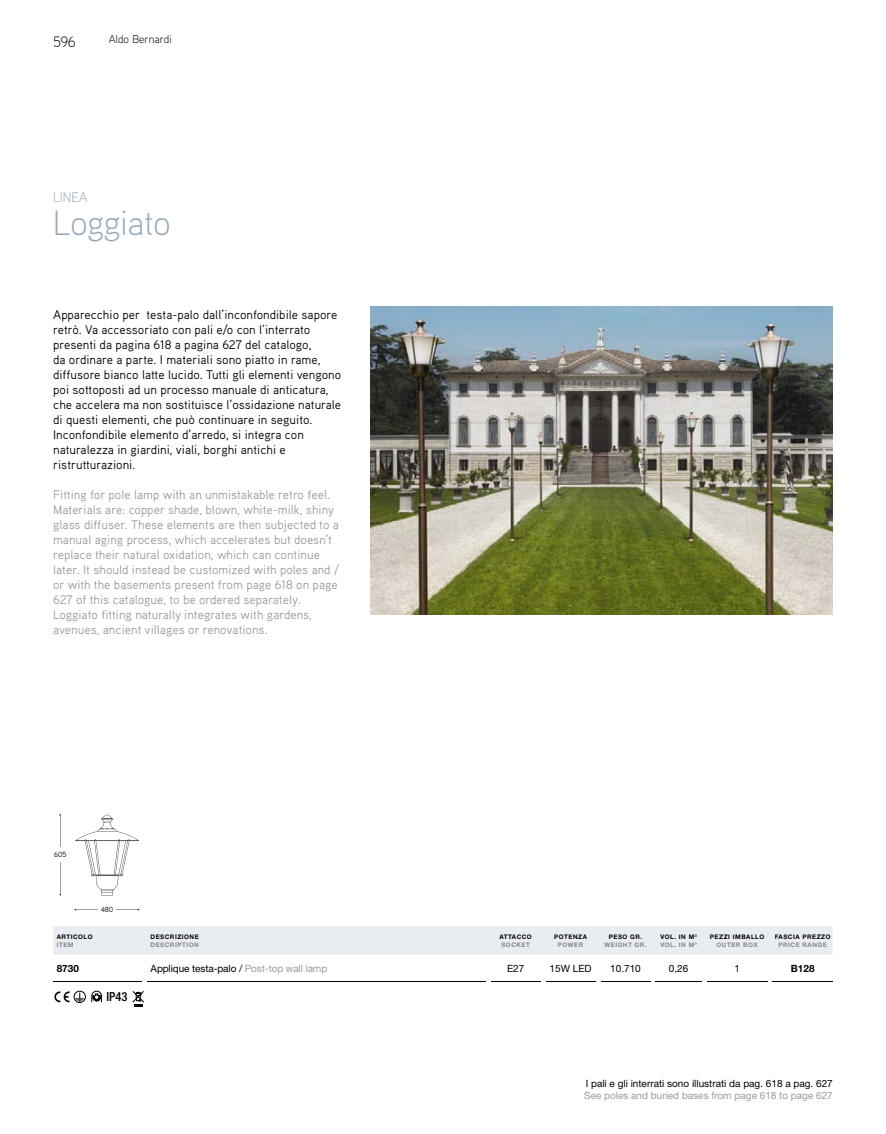
<style>
.page{position:relative;width:886px;height:1134px;background:#fff}
.page>*{position:absolute;margin:0;border:0;box-sizing:border-box;transform-origin:0 0}
.t1{font:300 35px "Aaux Pro";color:#98aabb}
.t2{font:300 15px "Aaux Pro";color:#000}
.t3{font:300 13.75px "Aaux Pro";color:#98aabb}
.t4{font:12.5px/15px "Aaux Pro";color:#000}
.t5{font:12.5px/15px "Aaux Pro";color:#9b9b9b}
.t6{font:500 condensed 12.5px "Helvetica Neue LT Std";color:#000}
.t7{font:300 11.25px "Aaux Pro";color:#000}
.t8{font:10px "Helvetica Neue LT Std";color:#000}
.t9{font:10px "Helvetica Neue LT Std";color:#9b9b9b}
.t10{font:700 10px "Helvetica Neue LT Std";color:#000}
.t11{font:7.5px "Aaux Pro";color:#000}
.t12{font:700 6.25px/7.5px "Helvetica Neue LT Std";letter-spacing:.08em;color:#000}
.t13{font:700 6.25px "Helvetica Neue LT Std";letter-spacing:.08em;color:#868685}
.s1{color:#868685}
.s2{color:#9b9b9b}
</style>
<div class="page">
<img style="left:371px;top:307px;width:462px;height:308px">
<hr style="left:53px;top:981px;width:89px;height:1px;background:#000">
<hr style="left:147px;top:981px;width:338px;height:1px;background:#000">
<hr style="left:491px;top:981px;width:49px;height:1px;background:#000">
<hr style="left:546px;top:981px;width:49px;height:1px;background:#000">
<hr style="left:601px;top:981px;width:49px;height:1px;background:#000">
<hr style="left:656px;top:981px;width:46px;height:1px;background:#000">
<hr style="left:707px;top:981px;width:60px;height:1px;background:#000">
<hr style="left:772px;top:981px;width:61px;height:1px;background:#000">
<div style="left:53px;top:926px;width:780px;height:29px;background:#e9edf2"></div>
<div style="left:710px;top:934px;width:54px;height:5px;background:#e9edf2"></div>
<div style="left:775px;top:934px;width:55px;height:5px;background:#e9edf2"></div>
<svg style="left:54px;top:991px;width:30px;height:11px"></svg>
<div style="left:74px;top:991px;width:12px;height:12px;border:1px solid #000;border-radius:50%"></div>
<svg style="left:91px;top:991px;width:11px;height:11px"></svg>
<svg style="left:132px;top:991px;width:12px;height:16px"></svg>
<svg style="left:75px;top:909px;width:64px;height:1px"></svg>
<div style="left:98px;top:904px;width:18px;height:11px;background:#fff"></div>
<svg style="left:59px;top:814px;width:2px;height:81px"></svg>
<div style="left:51px;top:848px;width:18px;height:14px;background:#fff"></div>
<svg style="left:75px;top:815px;width:64px;height:80px"></svg>
<p class="t2" style="left:53px;top:32px;width:24px">596</p>
<p class="t7" style="left:109px;top:32px;width:64px">Aldo Bernardi</p>
<p class="t3" style="left:53px;top:189px;width:36px">LINEA</p>
<h1 class="t1" style="left:53px;top:201px;width:119px">Loggiato</h1>
<p class="t4" style="left:53px;top:307px;width:290px">Apparecchio per testa-palo dall’inconfondibile sapore retrò. Va accessoriato con pali e/o con l’interrato presenti da pagina 618 a pagina 627 del catalogo,<br>da ordinare a parte. I materiali sono piatto in rame, diffusore bianco latte lucido. Tutti gli elementi vengono poi sottoposti ad un processo manuale di anticatura, che accelera ma non sostituisce l’ossidazione naturale di questi elementi, che può continuare in seguito.<br>Inconfondibile elemento d’arredo, si integra con naturalezza in giardini, viali, borghi antichi e ristrutturazioni.</p>
<p class="t5" style="left:53px;top:487px;width:287px">Fitting for pole lamp with an unmistakable retro feel.<br>Materials are: copper shade, blown, white-milk, shiny glass diffuser. These elements are then subjected to a manual aging process, which accelerates but doesn’t replace their natural oxidation, which can continue later. It should instead be customized with poles and / or with the basements present from page 618 on page 627 of this catalogue, to be ordered separately.<br>Loggiato fitting naturally integrates with gardens, avenues, ancient villages or renovations.</p>
<p class="t11" style="left:54px;top:850px;width:14px">605</p>
<p class="t11" style="left:101px;top:905px;width:14px">480</p>
<p class="t12" style="left:57px;top:933px;width:37px">ARTICOLO</p>
<p class="t13" style="left:57px;top:940px;width:18px">ITEM</p>
<p class="t12" style="left:151px;top:933px;width:50px">DESCRIZIONE</p>
<p class="t13" style="left:151px;top:940px;width:50px">DESCRIPTION</p>
<p class="t12" style="left:499px;top:933px;width:34px">ATTACCO</p>
<p class="t13" style="left:501px;top:940px;width:30px">SOCKET</p>
<p class="t12" style="left:554px;top:933px;width:34px">POTENZA</p>
<p class="t13" style="left:558px;top:940px;width:27px">POWER</p>
<p class="t12" style="left:609px;top:933px;width:35px">PESO GR.</p>
<p class="t13" style="left:604px;top:940px;width:44px">WEIGHT GR.</p>
<p class="t12" style="left:660px;top:933px;width:38px">VOL. IN M<sup>3<br></sup><span class="s1">VOL. IN M</span><sup>3</sup></p>
<p class="t12" style="left:710px;top:933px;width:56px">PEZZI IMBALLO</p>
<p class="t13" style="left:716px;top:940px;width:43px">OUTER BOX</p>
<p class="t12" style="left:775px;top:933px;width:57px">FASCIA PREZZO</p>
<p class="t13" style="left:778px;top:940px;width:50px">PRICE RANGE</p>
<p class="t10" style="left:57px;top:962px;width:24px">8730</p>
<p class="t8" style="left:151px;top:962px;width:178px">Applique testa-palo / <span class="s2">Post-top wall lamp</span></p>
<p class="t8" style="left:507px;top:962px;width:19px">E27</p>
<p class="t8" style="left:550px;top:962px;width:43px">15W LED</p>
<p class="t8" style="left:610px;top:962px;width:32px">10.710</p>
<p class="t8" style="left:669px;top:962px;width:21px">0,26</p>
<p class="t8" style="left:734px;top:962px;width:7px">1</p>
<p class="t10" style="left:791px;top:962px;width:25px">B128</p>
<p class="t6" style="left:106px;top:989px;width:23px">IP43</p>
<p class="t8" style="left:586px;top:1077px;width:249px">I pali e gli interrati sono illustrati da pag. 618 a pag. 627</p>
<p class="t9" style="left:584px;top:1089px;width:250px">See poles and buried bases from page 618 to page 627</p>
</div>
